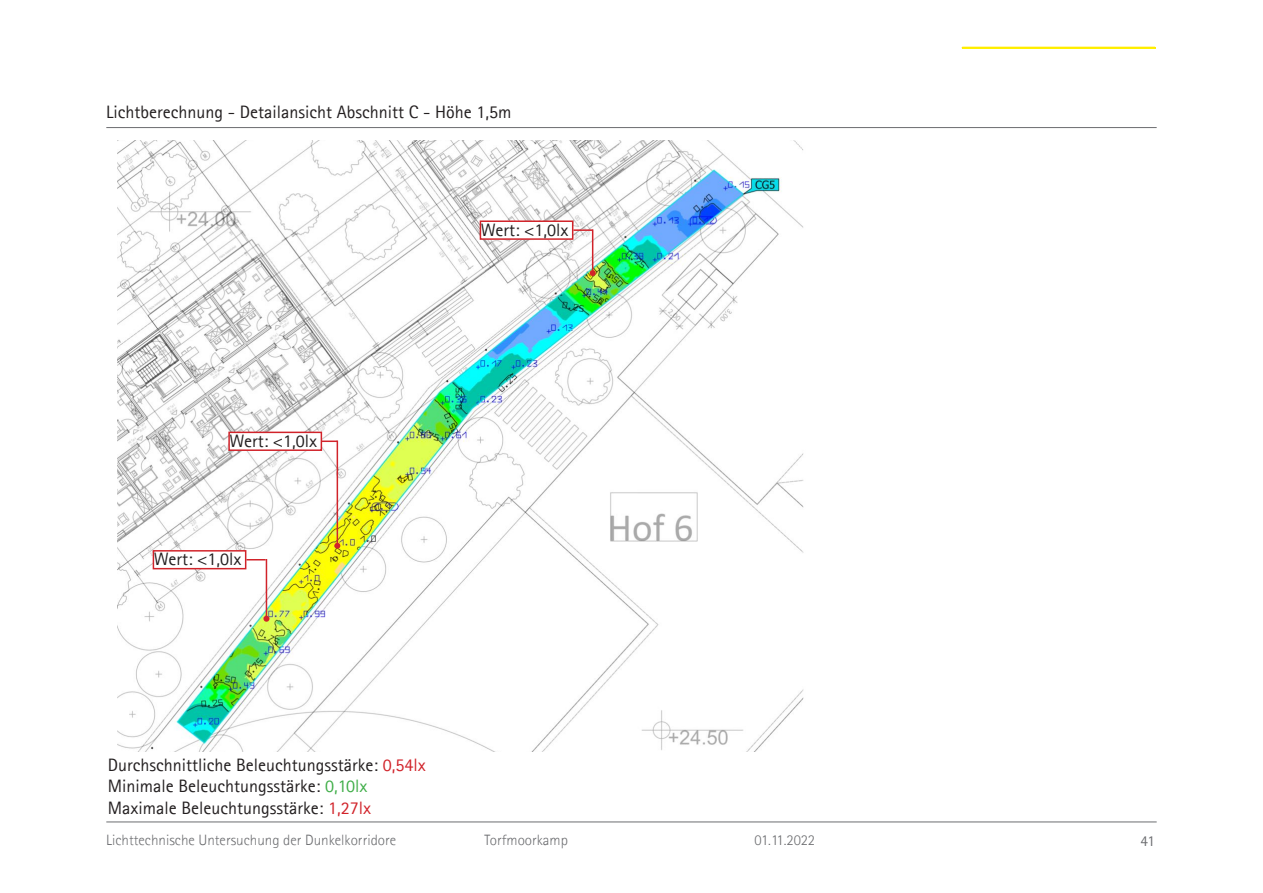
<style>
.page{position:relative;width:1263px;height:893px;background:#fff}
.page>*{position:absolute;margin:0;border:0;box-sizing:border-box;transform-origin:0 0}
.t1{font:18px "Agfa Rotis Sans Serif";color:#231f20}
.t2{font:300 15px "Agfa Rotis Sans Serif";color:#6c6d70}
.t3{font:15px "Agfa Rotis Sans Serif";color:#6c6d70}
.s1{color:#d1232a}
.s2{color:#40ae49}
</style>
<div class="page">
<hr style="left:106px;top:127px;width:1051px;height:1px;background:#6c6d70">
<hr style="left:106px;top:822px;width:1051px;height:1px;background:#6c6d70">
<hr style="left:962px;top:47px;width:193px;height:1px;background:#ffea01">
<img style="left:118px;top:140px;width:686px;height:612px">
<hr style="left:573px;top:229px;width:20px;height:2px;background:#d1232a">
<hr style="left:592px;top:229px;width:1px;height:44px;background:#d1232a">
<svg style="left:590px;top:270px;width:6px;height:6px"></svg>
<div style="left:480px;top:220px;width:93px;height:20px;background:#fff;border:2px solid #d1232a"></div>
<svg style="left:322px;top:440px;width:15px;height:2px"></svg>
<hr style="left:337px;top:440px;width:1px;height:106px;background:#d1232a">
<svg style="left:334px;top:543px;width:6px;height:6px"></svg>
<hr style="left:266px;top:559px;width:1px;height:60px;background:#d1232a">
<svg style="left:263px;top:616px;width:6px;height:6px"></svg>
<svg style="left:246px;top:559px;width:20px;height:1px"></svg>
<div style="left:153px;top:550px;width:93px;height:19px;background:#fff;border:2px solid #d1232a"></div>
<div style="left:228px;top:432px;width:94px;height:19px;background:#fff;border:2px solid #d1232a"></div>
<p class="t1" style="left:106px;top:102px;width:407px">Lichtberechnung - Detailansicht Abschnitt C - Höhe 1,5m</p>
<p class="t1" style="left:481px;top:219px;width:89px">Wert: &lt;1,0lx</p>
<p class="t1" style="left:229px;top:430px;width:89px">Wert: &lt;1,0lx</p>
<p class="t1" style="left:154px;top:549px;width:89px">Wert: &lt;1,0lx</p>
<p class="t1" style="left:108px;top:754px;width:319px">Durchschnittliche Beleuchtungsstärke: <span class="s1">0,54lx</span></p>
<p class="t1" style="left:108px;top:776px;width:261px">Minimale Beleuchtungsstärke: <span class="s2">0,10lx</span></p>
<p class="t1" style="left:108px;top:797px;width:265px">Maximale Beleuchtungsstärke: <span class="s1">1,27lx</span></p>
<p class="t2" style="left:106px;top:831px;width:291px">Lichttechnische Untersuchung der Dunkelkorridore</p>
<p class="t2" style="left:484px;top:831px;width:85px">Torfmoorkamp</p>
<p class="t2" style="left:754px;top:831px;width:62px">01.11.2022</p>
<p class="t3" style="left:1140px;top:832px;width:16px">41</p>
</div>
